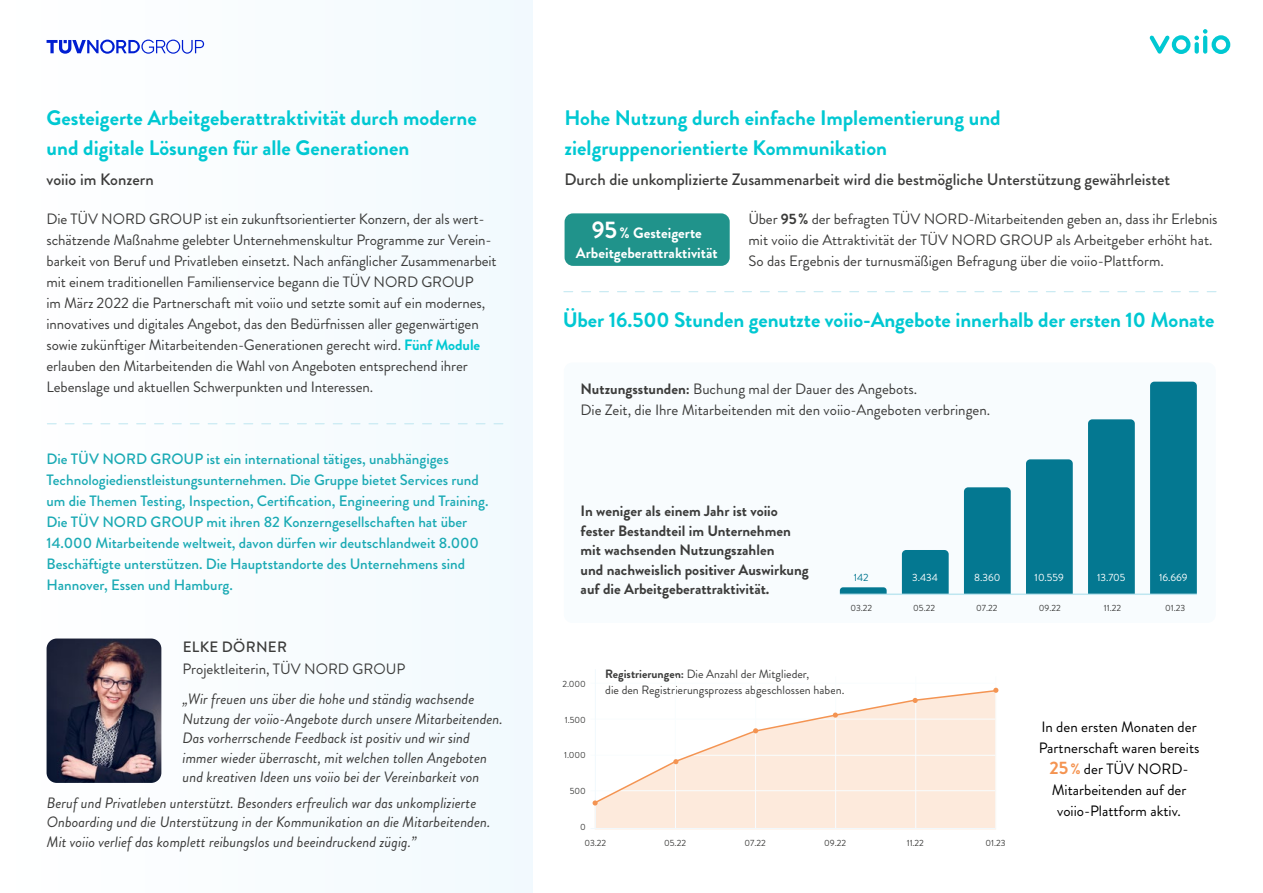
<style>
.page{position:relative;width:1263px;height:893px;background:#fff}
.page>*{position:absolute;margin:0;border:0;box-sizing:border-box;transform-origin:0 0}
.t1{font:700 21px/30px "Brandon Grotesque";color:#00c8d2}
.t2{font:500 16.5px "Brandon Grotesque";color:#3c3c3b}
.t3{font:15px/21px "Brandon Grotesque";letter-spacing:-.005em;color:#3c3c3b}
.t4{font:italic 15px/19.5px "Brandon Grotesque";color:#3c3c3b}
.t5{font:500 15px/21px "Brandon Grotesque";color:#1aaab4}
.t6{font:700 15px/19.5px "Brandon Grotesque";color:#3c3c3b}
.t7{font:15px/21px "Brandon Grotesque";color:#000;text-align:center}
.t8{font:700 15px/19.5px "Brandon Grotesque";color:#fff;text-align:center}
.t9{font:500 15px "Brandon Grotesque";letter-spacing:.02em;color:#3c3c3b}
.t10{font:12px/16.5px "Brandon Grotesque";color:#3c3c3b}
.t11{font:10.5px "Brandon Grotesque";color:#fff}
.t12{font:10.5px "Brandon Grotesque";color:#047891}
.t13{font:9px "Brandon Grotesque";color:#3c3c3b}
.s1{font-weight:700;color:#00c8d2}
.s2{font-weight:700}
.s3{font-size:24px}
.s4{font-weight:700;font-size:18px;color:#f49452}
.s5{font-weight:700;color:#f49452}
</style>
<div class="page">
<div style="left:565px;top:213px;width:165px;height:53px;background:#20938b;border-radius:9px"></div>
<div style="left:564px;top:362px;width:652px;height:261px;background:#f8fcfe;border-radius:9px"></div>
<div style="left:0;top:0;width:533px;height:893px;background:#f8fcfe"></div>
<svg style="left:47px;top:40px;width:157px;height:14px"></svg>
<img style="left:47px;top:638px;width:114px;height:145px">
<svg style="left:1149px;top:29px;width:81px;height:25px"></svg>
<svg style="left:564px;top:291px;width:652px;height:1px"></svg>
<svg style="left:47px;top:423px;width:456px;height:1px"></svg>
<hr style="left:840px;top:593px;width:357px;height:2px;background:#bee6f0">
<div style="left:902px;top:550px;width:47px;height:44px;background:#047891"></div>
<div style="left:1150px;top:382px;width:47px;height:212px;background:#047891"></div>
<div style="left:964px;top:487px;width:47px;height:107px;background:#047891"></div>
<div style="left:1026px;top:459px;width:47px;height:135px;background:#047891"></div>
<div style="left:1088px;top:419px;width:47px;height:175px;background:#047891"></div>
<svg style="left:840px;top:587px;width:47px;height:7px"></svg>
<div style="left:596px;top:805px;width:399px;height:23px;background:#fdeadc"></div>
<hr style="left:591px;top:683px;width:404px;height:1px;background:#f9fdfe">
<hr style="left:591px;top:719px;width:404px;height:1px;background:#f9fdfe">
<hr style="left:591px;top:755px;width:404px;height:1px;background:#f9fdfe">
<hr style="left:591px;top:790px;width:404px;height:1px;background:#f9fdfe">
<hr style="left:675px;top:676px;width:1px;height:153px;background:#f9fdfe">
<hr style="left:755px;top:676px;width:1px;height:153px;background:#f9fdfe">
<hr style="left:835px;top:676px;width:1px;height:153px;background:#f9fdfe">
<hr style="left:915px;top:676px;width:1px;height:153px;background:#f9fdfe">
<hr style="left:995px;top:676px;width:1px;height:153px;background:#f9fdfe">
<hr style="left:591px;top:828px;width:404px;height:1px;background:#f1f9fd">
<hr style="left:595px;top:669px;width:1px;height:160px;background:#f1f9fd">
<svg style="left:593px;top:689px;width:405px;height:116px"></svg>
<h1 class="t1" style="left:47px;top:103px;width:432px">Gesteigerte Arbeitgeberattraktivität durch moderne und digitale Lösungen für alle Generationen</h1>
<p class="t2" style="left:47px;top:168px;width:109px">voiio im Konzern</p>
<p class="t3" style="left:47px;top:208px;width:452px">Die TÜV NORD GROUP ist ein zukunftsorientierter Konzern, der als wert&shy;schätzende Maßnahme gelebter Unternehmenskultur Programme zur Verein&shy;barkeit von Beruf und Privatleben einsetzt. Nach anfänglicher Zusammenarbeit mit einem traditionellen Familienservice begann die TÜV NORD GROUP<br>im März 2022 die Partnerschaft mit voiio und setzte somit auf ein modernes, innovatives und digitales Angebot, das den Bedürfnissen aller gegenwärtigen sowie zukünftiger Mitarbeitenden-Generationen gerecht wird. <span class="s1">Fünf Module </span>erlauben den Mitarbeitenden die Wahl von Angeboten entsprechend ihrer Lebenslage und aktuellen Schwerpunkten und Interessen.</p>
<p class="t5" style="left:47px;top:449px;width:443px">Die TÜV NORD GROUP ist ein international tätiges, unabhängiges Technologiedienstleistungsunternehmen. Die Gruppe bietet Services rund um die Themen Testing, Inspection, Certification, Engineering und Training.<br>Die TÜV NORD GROUP mit ihren 82 Konzerngesellschaften hat über 14.000 Mitarbeitende weltweit, davon dürfen wir deutschlandweit 8.000<br>Beschäftigte unterstützen. Die Hauptstandorte des Unternehmens sind Hannover, Essen und Hamburg.</p>
<p class="t9" style="left:183px;top:636px;width:106px">ELKE DÖRNER</p>
<p class="t3" style="left:183px;top:658px;width:224px">Projektleiterin, TÜV NORD GROUP</p>
<p class="t4" style="left:183px;top:690px;width:322px">„Wir freuen uns über die hohe und ständig wachsende Nutzung der voiio-Angebote durch unsere Mitarbeitenden.<br>Das vorherrschende Feedback ist positiv und wir sind immer wieder überrascht, mit welchen tollen Angeboten und kreativen Ideen uns voiio bei der Vereinbarkeit von</p>
<p class="t4" style="left:47px;top:793px;width:445px">Beruf und Privatleben unterstützt. Besonders erfreulich war das unkomplizierte<br>Onboarding und die Unterstützung in der Kommunikation an die Mitarbeitenden.<br>Mit voiio verlief das komplett reibungslos und beeindruckend zügig.”</p>
<h1 class="t1" style="left:564px;top:103px;width:438px">Hohe Nutzung durch einfache Implementierung und zielgruppenorientierte Kommunikation</h1>
<p class="t2" style="left:564px;top:168px;width:607px">Durch die unkomplizierte Zusammenarbeit wird die bestmögliche Unterstützung gewährleistet</p>
<p class="t3" style="left:748px;top:208px;width:471px">Über <span class="s2">95%</span> der befragten TÜV NORD-Mitarbeitenden geben an, dass ihr Erlebnis mit voiio die Attraktivität der TÜV NORD GROUP als Arbeitgeber erhöht hat.<br>So das Ergebnis der turnusmäßigen Befragung über die voiio-Plattform.</p>
<h1 class="t1" style="left:563px;top:305px;width:653px">Über 16.500 Stunden genutzte voiio-Angebote innerhalb der ersten 10 Monate</h1>
<p class="t8" style="left:576px;top:224px;width:143px"><span class="s3">95</span> % Gesteigerte<br>Arbeitgeberattraktivität</p>
<p class="t3" style="left:581px;top:379px;width:411px"><span class="s2">Nutzungsstunden:</span> Buchung mal der Dauer des Angebots.<br>Die Zeit, die Ihre Mitarbeitenden mit den voiio-Angeboten verbringen.</p>
<p class="t6" style="left:581px;top:501px;width:230px">In weniger als einem Jahr ist voiio fester Bestandteil im Unternehmen mit wachsenden Nutzungszahlen<br>und nachweislich positiver Auswirkung auf die Arbeitgeberattraktivität.</p>
<p class="t12" style="left:854px;top:571px;width:17px">142</p>
<p class="t11" style="left:912px;top:570px;width:27px">3.434</p>
<p class="t11" style="left:974px;top:570px;width:28px">8.360</p>
<p class="t11" style="left:1034px;top:570px;width:31px">10.559</p>
<p class="t11" style="left:1097px;top:570px;width:30px">13.705</p>
<p class="t11" style="left:1159px;top:570px;width:30px">16.669</p>
<p class="t13" style="left:850px;top:602px;width:23px">03.22</p>
<p class="t13" style="left:913px;top:602px;width:23px">05.22</p>
<p class="t13" style="left:976px;top:602px;width:23px">07.22</p>
<p class="t13" style="left:1039px;top:602px;width:23px">09.22</p>
<p class="t13" style="left:1104px;top:602px;width:19px">11.22</p>
<p class="t13" style="left:1165px;top:602px;width:22px">01.23</p>
<p class="t13" style="left:562px;top:677px;width:25px">2.000</p>
<p class="t13" style="left:565px;top:713px;width:23px">1.500</p>
<p class="t13" style="left:564px;top:749px;width:23px">1.000</p>
<p class="t13" style="left:570px;top:785px;width:18px">500</p>
<p class="t13" style="left:580px;top:821px;width:7px">0</p>
<p class="t10" style="left:605px;top:665px;width:241px"><span class="s2">Registrierungen:</span> Die Anzahl der Mitglieder,<br>die den Registrierungsprozess abgeschlossen haben.</p>
<p class="t13" style="left:584px;top:837px;width:23px">03.22</p>
<p class="t13" style="left:664px;top:837px;width:23px">05.22</p>
<p class="t13" style="left:744px;top:837px;width:23px">07.22</p>
<p class="t13" style="left:824px;top:837px;width:23px">09.22</p>
<p class="t13" style="left:907px;top:837px;width:19px">11.22</p>
<p class="t13" style="left:985px;top:837px;width:22px">01.23</p>
<p class="t7" style="left:1039px;top:717px;width:162px">In den ersten Monaten der<br>Partnerschaft waren bereits<br><span class="s4">25</span><span class="s5">%</span> der TÜV NORD-<br>Mitarbeitenden auf der voiio-Plattform aktiv.</p>
</div>
